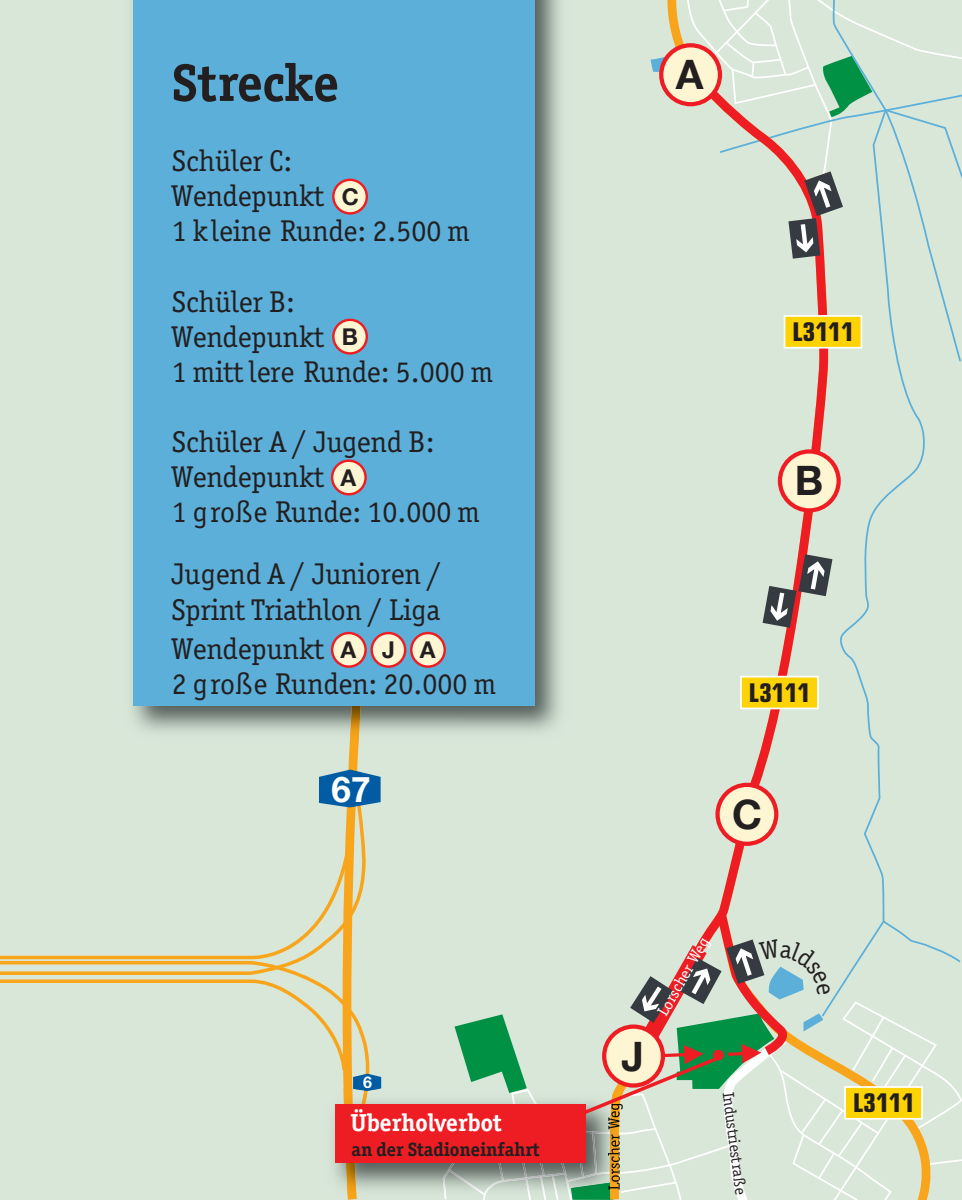
<style>
.page{position:relative;width:962px;height:1200px;background:#fff}
.page>*{position:absolute;margin:0;border:0;box-sizing:border-box;transform-origin:0 0}
.t1{font:700 52.85px "Officina Ser ITC";color:#231f20}
.t2{font:700 40.6px "Helvetica Neue";color:#231f20}
.t3{font:700 35.18px "Helvetica Neue";color:#fff}
.t4{font:30.1px/35.2px "Officina Ser ITC";color:#231f20}
.t5{font:700 condensed 25.72px "Eurostile LT Std";color:#231f20}
.t6{font:700 24.68px "Officina Ser ITC";color:#fff}
.t7{font:700 23.1px "Helvetica Neue";color:#231f20}
.t8{font:700 19.25px "Officina Ser ITC";color:#231f20}
.t9{font:16.1px "Officina Ser ITC";color:#231f20}
.t10{font:16.1px "Officina Ser ITC";color:#fff}
.t11{font:700 16.1px "Helvetica Neue";color:#fff}
</style>
<div class="page">
<div style="left:0;top:0;width:961px;height:1200px;background:#d8e7d8"></div>
<svg style="left:827px;top:349px;width:98px;height:555px"></svg>
<svg style="left:832px;top:259px;width:129px;height:104px"></svg>
<svg style="left:720px;top:259px;width:103px;height:645px"></svg>
<svg style="left:777px;top:449px;width:63px;height:63px"></svg>
<svg style="left:715px;top:783px;width:63px;height:63px"></svg>
<div style="left:783px;top:315px;width:79px;height:34px;background:#fed304;border:2px solid #fff"></div>
<div style="left:739px;top:676px;width:79px;height:33px;background:#fed304;border:2px solid #fff"></div>
<svg style="left:762px;top:554px;width:70px;height:74px"></svg>
<svg style="left:650px;top:0;width:311px;height:259px"></svg>
<svg style="left:348px;top:744px;width:34px;height:344px"></svg>
<svg style="left:0;top:759px;width:364px;height:202px"></svg>
<svg style="left:0;top:961px;width:369px;height:127px"></svg>
<svg style="left:0;top:978px;width:347px;height:96px"></svg>
<svg style="left:319px;top:769px;width:61px;height:38px;background:#2472aa"></svg>
<img style="left:349px;top:706px;width:36px;height:38px">
<div style="left:133px;top:0;width:402px;height:706px;background:#5bafd9"></div>
<svg style="left:332px;top:178px;width:36px;height:37px"></svg>
<svg style="left:332px;top:319px;width:36px;height:36px"></svg>
<svg style="left:331px;top:632px;width:115px;height:36px"></svg>
<img style="left:333px;top:1088px;width:109px;height:112px">
<img style="left:343px;top:1088px;width:13px;height:111px">
<img style="left:348px;top:1090px;width:19px;height:14px">
<svg style="left:353px;top:1073px;width:28px;height:18px"></svg>
<div style="left:335px;top:1104px;width:250px;height:58px;background:#ee1d23"></div>
<svg style="left:442px;top:904px;width:519px;height:296px"></svg>
<svg style="left:331px;top:459px;width:35px;height:36px"></svg>
<h1 class="t1" style="left:172px;top:50px;width:168px">Strecke</h1>
<p class="t4" style="left:172px;top:143px;width:299px">Schüler C:<br>Wendepunkt<br>1 kleine Runde: 2.500 m</p>
<p class="t7" style="left:341px;top:179px;width:19px">C</p>
<p class="t4" style="left:172px;top:284px;width:323px">Schüler B:<br>Wendepunkt<br>1 mitt lere Runde: 5.000 m</p>
<p class="t7" style="left:341px;top:319px;width:18px">B</p>
<p class="t4" style="left:172px;top:424px;width:173px">Schüler A / Ju</p>
<p class="t4" style="left:356px;top:424px;width:79px">end B:</p>
<p class="t4" style="left:172px;top:459px;width:309px">Wendepunkt<br>1 große Runde: 10.000 m</p>
<p class="t7" style="left:340px;top:459px;width:17px">A</p>
<p class="t4" style="left:171px;top:555px;width:272px;line-height:35.9px">Jugend A / Junioren /<br>Sprint Triathlon / Liga</p>
<p class="t4" style="left:172px;top:631px;width:325px">Wendepunkt<br>2 große Runden: 20.000 m</p>
<p class="t7" style="left:340px;top:632px;width:96px">AJA</p>
<p class="t3" style="left:331px;top:761px;width:41px">67</p>
<p class="t11" style="left:363px;top:1070px;width:10px">6</p>
<p class="t6" style="left:350px;top:1108px;width:152px">Überholverbot</p>
<p class="t8" style="left:351px;top:1137px;width:189px">an der Stadioneinfahrt</p>
<h2 class="t2" style="left:675px;top:43px;width:29px">A</h2>
<p class="t5" style="left:792px;top:316px;width:63px">L3111</p>
<h2 class="t2" style="left:794px;top:449px;width:30px">B</h2>
<p class="t5" style="left:748px;top:677px;width:63px">L3111</p>
<h2 class="t2" style="left:732px;top:782px;width:31px">C</h2>
<h2 class="t2" style="left:621px;top:1024px;width:24px">J</h2>
<p class="t10" style="left:653px;top:1010px;width:89px;rotate:-60deg">Lorscher Weg</p>
<p class="t9" style="left:737px;top:1091px;width:104px;rotate:83deg">Industriestraße</p>
<p class="t5" style="left:852px;top:1087px;width:63px">L3111</p>
</div>
